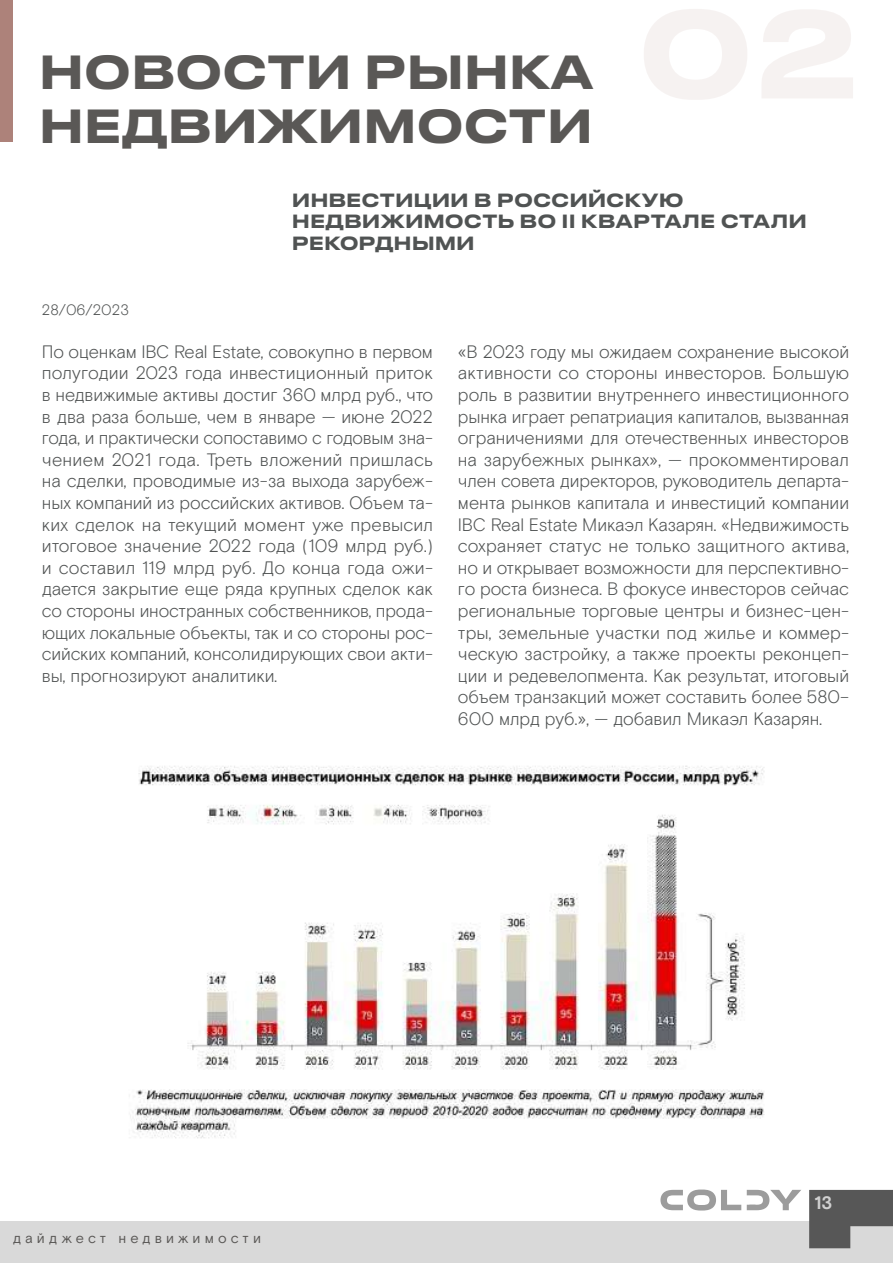
<style>
.page{position:relative;width:893px;height:1263px;background:#fff}
.page>*{position:absolute;margin:0;border:0;box-sizing:border-box;transform-origin:0 0}
.t1{font:500 45px/54px "Druk Text Wide Cy";letter-spacing:-.01em;color:#5a5856}
.t2{font:300 18px/21.6px "Basis Grotesque Pro";letter-spacing:-.01em;color:#505353;text-align:justify}
.t3{font:500 18px/21.6px "Druk Text Wide Cy";letter-spacing:-.005em;color:#505353}
.t4{font:700 18px "Basis Grotesque Pro";color:#d1d1d1}
.t5{font:300 15px "Basis Grotesque Pro";color:#505353}
.t6{font:14.25px "Basis Grotesque Pro";letter-spacing:.28em;color:#5a5856}
</style>
<div class="page">
<div style="left:0;top:1222px;width:893px;height:41px;background:#d9d9d9"></div>
<svg style="left:660px;top:1189px;width:81px;height:21px"></svg>
<svg style="left:747px;top:1190px;width:54px;height:20px"></svg>
<svg style="left:809px;top:1190px;width:84px;height:58px"></svg>
<div style="left:0;top:0;width:13px;height:142px;background:#ad827a"></div>
<img style="left:130px;top:765px;width:635px;height:373px">
<h1 class="t1" style="left:39px;top:40px;width:556px">НОВОСТИ РЫНКА<br>НЕДВИЖИМОСТИ</h1>
<p class="t5" style="left:42px;top:300px;width:89px">28/06/2023</p>
<p class="t3" style="left:292px;top:187px;width:517px">ИНВЕСТИЦИИ В РОССИЙСКУЮ<br>НЕДВИЖИМОСТЬ ВО II КВАРТАЛЕ СТАЛИ<br>РЕКОРДНЫМИ</p>
<p class="t2" style="left:42px;top:341px;width:393px">По оценкам IBC Real Estate, совокупно в первом полугодии 2023 года инвестиционный приток в недвижимые активы достиг 360 млрд руб., что в два раза больше, чем в январе — июне 2022 года, и практически сопоставимо с годовым зна&shy;чением 2021 года. Треть вложений пришлась на сделки, проводимые из-за выхода зарубеж&shy;ных компаний из российских активов. Объем та&shy;ких сделок на текущий момент уже превысил итоговое значение 2022 года (109 млрд руб.) и составил 119 млрд руб. До конца года ожи&shy;дается закрытие еще ряда крупных сделок как со стороны иностранных собственников, прода&shy;ющих локальные объекты, так и со стороны рос&shy;сийских компаний, консолидирующих свои акти&shy;вы, прогнозируют аналитики.</p>
<p class="t2" style="left:458px;top:341px;width:393px">«В 2023 году мы ожидаем сохранение высокой активности со стороны инвесторов. Большую роль в развитии внутреннего инвестиционного рынка играет репатриация капиталов, вызванная ограничениями для отечественных инвесторов на зарубежных рынках», — прокомментировал член совета директоров, руководитель департа&shy;мента рынков капитала и инвестиций компании IBC Real Estate Микаэл Казарян. «Недвижимость сохраняет статус не только защитного актива, но и открывает возможности для перспективно&shy;го роста бизнеса. В фокусе инвесторов сейчас региональные торговые центры и бизнес-цен&shy;тры, земельные участки под жилье и коммер&shy;ческую застройку, а также проекты реконцеп&shy;ции и редевелопмента. Как результат, итоговый объем транзакций может составить более 580– 600 млрд руб.», — добавил Микаэл Казарян.</p>
<p class="t6" style="left:13px;top:1230px;width:250px">дайджест недвижимости</p>
<p class="t4" style="left:814px;top:1192px;width:19px">13</p>
</div>
